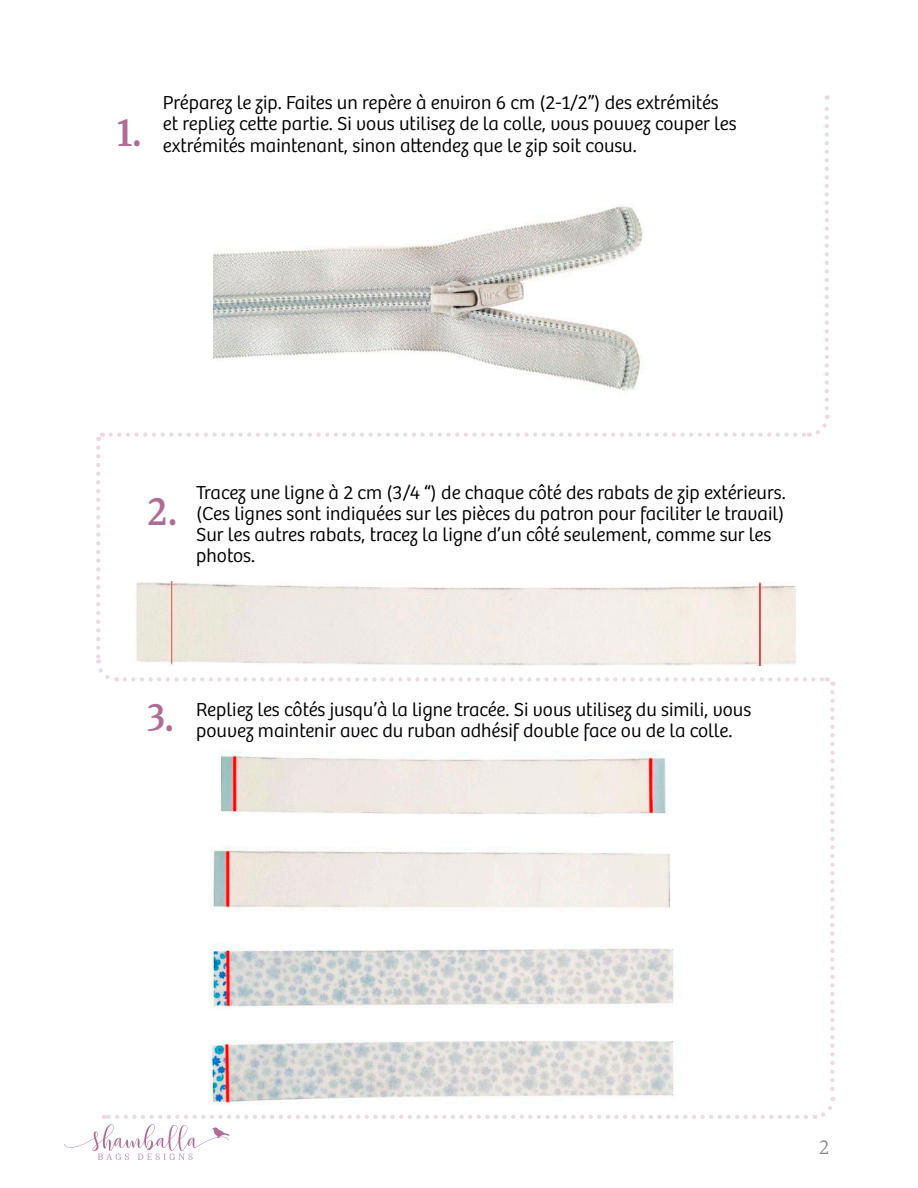
<style>
.page{position:relative;width:918px;height:1188px;background:#fff}
.page>*{position:absolute;margin:0;border:0;box-sizing:border-box;transform-origin:0 0}
.t1{font:700 39px "Haboro Serif Norm";color:#ad6d95;scale:.91 1}
.List_Paragraph{font:300 19.5px/21px "Bree";color:#000}
.t2{font:19.5px "Haboro Serif Norm";color:#000}
</style>
<div class="page">
<img style="left:214px;top:206px;width:429px;height:185px">
<img style="left:136px;top:582px;width:660px;height:83px">
<svg style="left:111px;top:415px;width:719px;height:22px"></svg>
<svg style="left:825px;top:95px;width:4px;height:313px"></svg>
<svg style="left:814px;top:692px;width:22px;height:427px"></svg>
<svg style="left:64px;top:1115px;width:742px;height:45px"></svg>
<svg style="left:98px;top:433px;width:5px;height:8px"></svg>
<svg style="left:96px;top:447px;width:21px;height:235px"></svg>
<svg style="left:125px;top:677px;width:708px;height:9px"></svg>
<img style="left:209px;top:752px;width:465px;height:353px">
<p class="t1" style="left:117px;top:108px;width:28px">1.</p>
<p class="List_Paragraph" style="left:163px;top:93px;width:575px">Préparez le zip. Faites un repère à environ 6 cm (2-1/2”) des extrémités et repliez cette partie. Si vous utilisez de la colle, vous pouvez couper les</p>
<p class="List_Paragraph" style="left:163px;top:135px;width:475px">extrémités maintenant, sinon attendez que le zip soit cousu.</p>
<p class="t1" style="left:148px;top:487px;width:34px">2.</p>
<p class="List_Paragraph" style="left:196px;top:482px;width:591px">Tracez une ligne à 2 cm (3/4 “) de chaque côté des rabats de zip extérieurs. (Ces lignes sont indiquées sur les pièces du patron pour faciliter le travail)<br>Sur les autres rabats, tracez la ligne d’un côté seulement, comme sur les photos.</p>
<p class="t1" style="left:147px;top:693px;width:31px">3.</p>
<p class="List_Paragraph" style="left:196px;top:700px;width:557px">Repliez les côtés jusqu’à la ligne tracée. Si vous utilisez du simili, vous</p>
<p class="List_Paragraph" style="left:196px;top:721px;width:538px">pouvez maintenir avec du ruban adhésif double face ou de la colle.</p>
<p class="t2" style="left:819px;top:1135px;width:12px">2</p>
</div>
